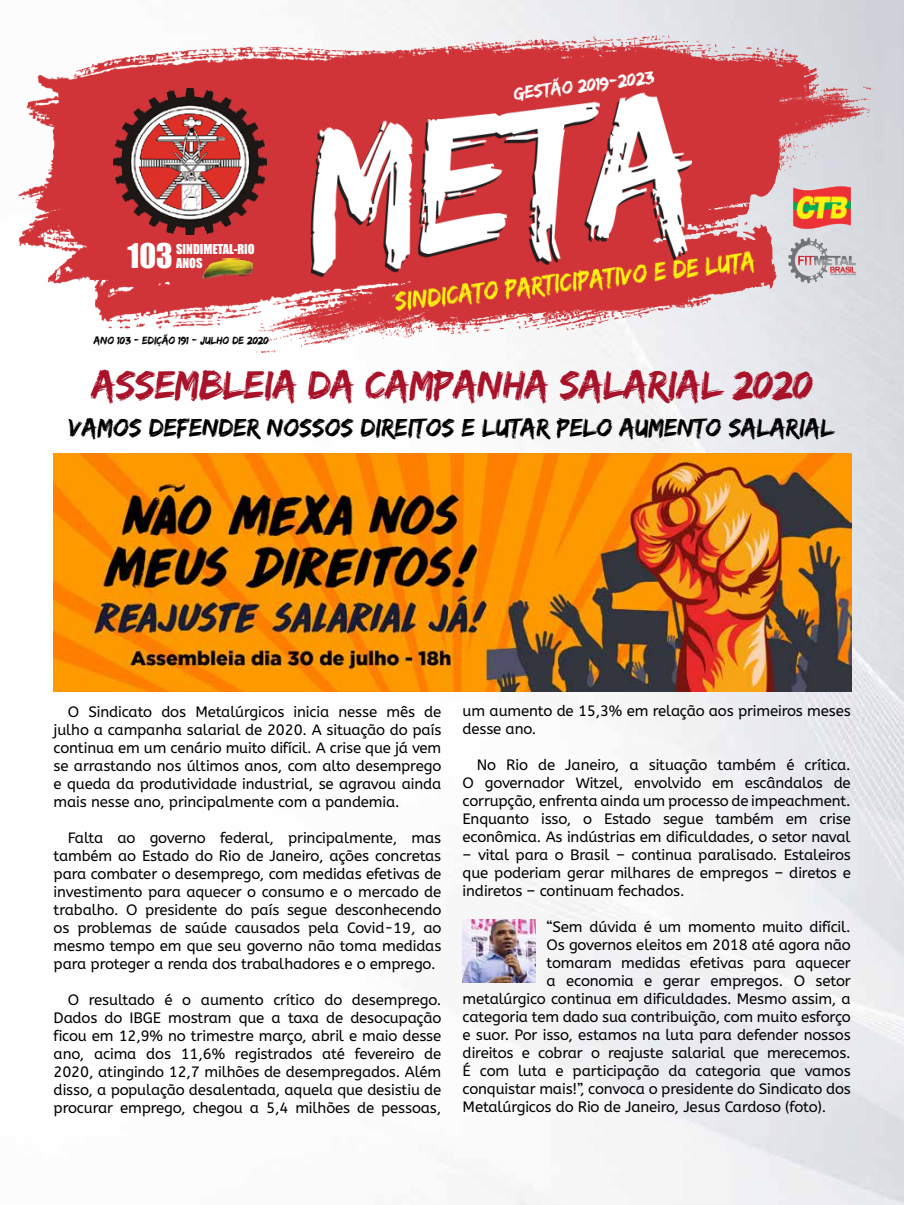
<style>
.page{position:relative;width:904px;height:1205px;background:#fff}
.page>*{position:absolute;margin:0;border:0;box-sizing:border-box;transform-origin:0 0}
.t1{font:41.25px "Edo";letter-spacing:-.01em;color:#a9132a}
.t2{font:31.25px "Impact";color:#fff}
.t3{font:26.25px "Edo";color:#000}
.t4{font:18.75px "Edo";color:#fff}
.t5{font:15px/18px "A Bee Zee";letter-spacing:-.01em;color:#000;text-align:justify}
.t6{font:12.5px "Impact";color:#fff}
.t7{font:11.25px "Edo";letter-spacing:-.01em;color:#000}
</style>
<div class="page">
<img style="left:18px;top:0;width:886px;height:1205px">
<img style="left:19px;top:36px;width:854px;height:316px">
<div style="left:90px;top:79px;width:220px;height:201px;background:#d13438"></div>
<img style="left:113px;top:89px;width:154px;height:146px">
<img style="left:201px;top:258px;width:52px;height:21px">
<img style="left:54px;top:454px;width:797px;height:237px">
<div style="left:512px;top:55px;width:144px;height:47px;background:#d13438"></div>
<img style="left:462px;top:919px;width:73px;height:63px">
<h2 class="t2" style="left:127px;top:232px;width:47px">103</h2>
<p class="t6" style="left:176px;top:239px;width:80px">SINDIMETAL-RIO</p>
<p class="t6" style="left:176px;top:253px;width:28px">ANOS</p>
<p class="t7" style="left:94px;top:334px;width:176px">Ano 103 - edição 191 - julho de 2020</p>
<p class="t4" style="left:512px;top:83px;width:143px;rotate:-7deg">gestão 2019-2023</p>
<h1 class="t1" style="left:92px;top:360px;width:722px">Assembleia da Campanha Salarial 2020</h1>
<h3 class="t3" style="left:69px;top:412px;width:766px">Vamos defender nossos direitos e lutar pelo aumento salarial</h3>
<p class="t5" style="left:54px;top:703px;width:389px;text-indent:14px">O Sindicato dos Metalúrgicos inicia nesse mês de julho a campanha salarial de 2020. A situação do país continua em um cenário muito difícil. A crise que já vem se arrastando nos últimos anos, com alto desemprego e queda da produtividade industrial, se agravou ainda mais nesse ano, principalmente com a pandemia.</p>
<p class="t5" style="left:54px;top:829px;width:389px;text-indent:14px">Falta ao governo federal, principalmente, mas também ao Estado do Rio de Janeiro, ações concretas para combater o desemprego, com medidas efetivas de investimento para aquecer o consumo e o mercado de trabalho. O presidente do país segue desconhecendo os problemas de saúde causados pela Covid-19, ao mesmo tempo em que seu governo não toma medidas para proteger a renda dos trabalhadores e o emprego.</p>
<p class="t5" style="left:54px;top:991px;width:389px;text-indent:14px">O resultado é o aumento crítico do desemprego.<br>Dados do IBGE mostram que a taxa de desocupação ficou em 12,9% no trimestre março, abril e maio desse ano, acima dos 11,6% registrados até fevereiro de 2020, atingindo 12,7 milhões de desempregados. Além disso, a população desalentada, aquela que desistiu de procurar emprego, chegou a 5,4 milhões de pessoas,</p>
<p class="t5" style="left:462px;top:701px;width:389px">um aumento de 15,3% em relação aos primeiros meses desse ano.</p>
<p class="t5" style="left:462px;top:755px;width:390px;text-indent:14px">No Rio de Janeiro, a situação também é crítica.<br>O governador Witzel, envolvido em escândalos de corrupção, enfrenta ainda um processo de impeachment.<br>Enquanto isso, o Estado segue também em crise econômica. As indústrias em dificuldades, o setor naval</p>
<p class="t5" style="left:462px;top:845px;width:390px">– vital para o Brasil – continua paralisado. Estaleiros que poderiam gerar milhares de empregos – diretos e indiretos – continuam fechados.</p>
<p class="t5" style="left:546px;top:917px;width:306px">“Sem dúvida é um momento muito difícil.</p>
<p class="t5" style="left:546px;top:935px;width:306px">Os governos eleitos em 2018 até agora não</p>
<p class="t5" style="left:546px;top:953px;width:306px">tomaram medidas efetivas para aquecer</p>
<p class="t5" style="left:546px;top:971px;width:306px">a economia e gerar empregos. O setor</p>
<p class="t5" style="left:462px;top:989px;width:390px">metalúrgico continua em dificuldades. Mesmo assim, a</p>
<p class="t5" style="left:462px;top:1007px;width:389px">categoria tem dado sua contribuição, com muito esforço</p>
<p class="t5" style="left:462px;top:1025px;width:389px">e suor. Por isso, estamos na luta para defender nossos</p>
<p class="t5" style="left:462px;top:1043px;width:389px">direitos e cobrar o reajuste salarial que merecemos.</p>
<p class="t5" style="left:462px;top:1061px;width:390px">É com luta e participação da categoria que vamos</p>
<p class="t5" style="left:462px;top:1079px;width:390px">conquistar mais!”, convoca o presidente do Sindicato dos</p>
<p class="t5" style="left:462px;top:1097px;width:365px">Metalúrgicos do Rio de Janeiro, Jesus Cardoso (foto).</p>
</div>
